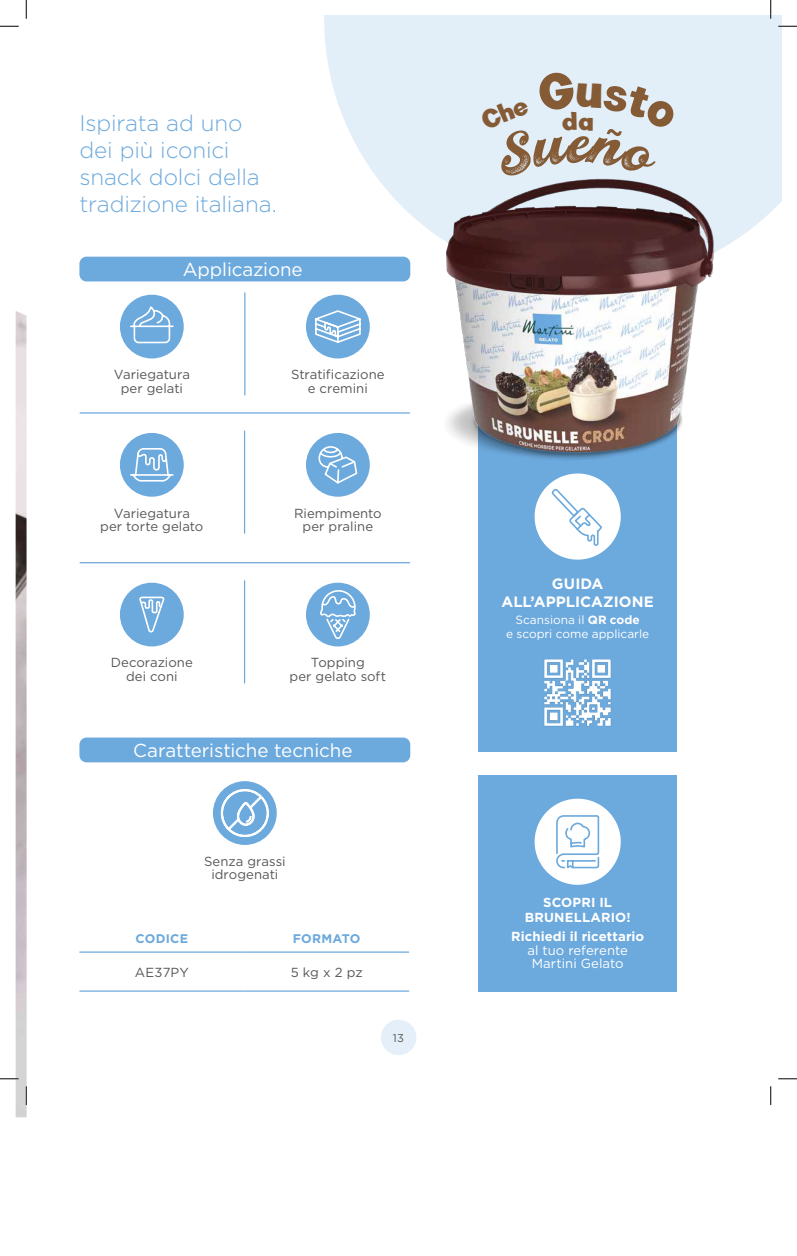
<style>
.page{position:relative;width:797px;height:1256px;background:#fff}
.page>*{position:absolute;margin:0;border:0;box-sizing:border-box;transform-origin:0 0}
.t1{font:300 22.5px/27px "Gotham HTF";letter-spacing:-.01em;color:#6ca9dd}
.t2{font:18.75px "Gotham HTF";letter-spacing:-.005em;color:#fff}
.t3{font:700 15px/18px "Gotham HTF";letter-spacing:.005em;color:#fff;text-align:center}
.t4{font:13.12px/13.8px "Gotham HTF";letter-spacing:.005em;color:#575756;text-align:center}
.t5{font:700 13.12px/15px "Gotham HTF";letter-spacing:.01em;color:#fff;text-align:center}
.t6{font:13.12px/13.8px "Gotham HTF";color:#fff;text-align:center}
.t7{font:700 12.5px "Gotham HTF";letter-spacing:.02em;color:#6ca9dd}
.t8{font:11.88px/14.2px "Gotham HTF";color:#fff;text-align:center}
.t9{font:11.25px "Gotham HTF";color:#575756}
.s1{font-weight:700}
</style>
<div class="page">
<svg style="left:324px;top:16px;width:457px;height:266px;fill:#e2eef8"></svg>
<hr style="left:79px;top:951px;width:165px;height:2px;background:#6ca9dd">
<hr style="left:244px;top:951px;width:165px;height:2px;background:#6ca9dd">
<hr style="left:79px;top:990px;width:165px;height:2px;background:#6ca9dd">
<hr style="left:244px;top:990px;width:165px;height:2px;background:#6ca9dd">
<hr style="left:80px;top:412px;width:329px;height:2px;background:#6ca9dd">
<hr style="left:80px;top:562px;width:329px;height:1px;background:#6ca9dd">
<div style="left:79px;top:257px;width:331px;height:24px;background:#6ca9dd;border-radius:7px"></div>
<hr style="left:244px;top:293px;width:1px;height:102px;background:#6ca9dd">
<div style="left:120px;top:295px;width:64px;height:63px;background:#6ca9dd;border-radius:50%"></div>
<svg style="left:130px;top:306px;width:44px;height:24px"></svg>
<div style="left:306px;top:295px;width:64px;height:63px;background:#6ca9dd;border-radius:50%"></div>
<svg style="left:311px;top:309px;width:58px;height:35px"></svg>
<div style="left:120px;top:583px;width:64px;height:63px;background:#6ca9dd;border-radius:50%"></div>
<div style="left:306px;top:583px;width:64px;height:63px;background:#6ca9dd;border-radius:50%"></div>
<svg style="left:318px;top:589px;width:38px;height:52px"></svg>
<hr style="left:244px;top:581px;width:1px;height:102px;background:#6ca9dd">
<hr style="left:244px;top:431px;width:1px;height:102px;background:#6ca9dd">
<div style="left:120px;top:433px;width:64px;height:64px;background:#6ca9dd;border-radius:50%"></div>
<svg style="left:129px;top:330px;width:45px;height:662px"></svg>
<div style="left:306px;top:433px;width:64px;height:64px;background:#6ca9dd;border-radius:50%"></div>
<svg style="left:318px;top:446px;width:40px;height:38px"></svg>
<div style="left:79px;top:737px;width:331px;height:25px;background:#6ca9dd;border-radius:7px"></div>
<div style="left:213px;top:781px;width:64px;height:64px;background:#6ca9dd;border-radius:50%"></div>
<svg style="left:221px;top:789px;width:47px;height:48px"></svg>
<img style="left:16px;top:311px;width:11px;height:806px">
<div style="left:381px;top:1020px;width:35px;height:35px;background:#e5eff9;border-radius:50%"></div>
<div style="left:478px;top:365px;width:199px;height:387px;background:#6ca9dd"></div>
<img style="left:544px;top:659px;width:67px;height:68px">
<svg style="left:534px;top:482px;width:87px;height:78px"></svg>
<div style="left:478px;top:775px;width:199px;height:217px;background:#6ca9dd"></div>
<svg style="left:534px;top:798px;width:87px;height:87px"></svg>
<img style="left:391px;top:131px;width:382px;height:351px">
<img style="left:431px;top:165px;width:299px;height:288px">
<svg style="left:0;top:25px;width:19px;height:2px"></svg>
<svg style="left:778px;top:25px;width:19px;height:2px"></svg>
<svg style="left:0;top:1078px;width:19px;height:1px"></svg>
<svg style="left:778px;top:1078px;width:19px;height:1px"></svg>
<svg style="left:25px;top:0;width:2px;height:19px"></svg>
<svg style="left:25px;top:1086px;width:2px;height:19px"></svg>
<svg style="left:770px;top:0;width:1px;height:19px"></svg>
<svg style="left:770px;top:1086px;width:1px;height:19px"></svg>
<div style="left:479px;top:71px;width:198px;height:108px;background:#e2eef8"></div>
<h1 class="t1" style="left:79px;top:111px;width:199px">Ispirata ad uno dei più iconici snack dolci della tradizione italiana.</h1>
<h2 class="t2" style="left:183px;top:263px;width:121px">Applicazione</h2>
<p class="t4" style="left:114px;top:369px;width:78px">Variegatura per gelati</p>
<p class="t4" style="left:291px;top:369px;width:95px">Stratificazione e cremini</p>
<p class="t4" style="left:100px;top:507px;width:105px">Variegatura<br>per torte gelato</p>
<p class="t4" style="left:294px;top:507px;width:89px">Riempimento per praline</p>
<p class="t4" style="left:111px;top:656px;width:84px">Decorazione dei coni</p>
<p class="t4" style="left:289px;top:656px;width:98px">Topping<br>per gelato soft</p>
<h2 class="t2" style="left:133px;top:743px;width:221px">Caratteristiche tecniche</h2>
<p class="t4" style="left:204px;top:855px;width:83px">Senza grassi idrogenati</p>
<p class="t7" style="left:136px;top:931px;width:54px">CODICE</p>
<p class="t7" style="left:293px;top:931px;width:69px">FORMATO</p>
<p class="t4" style="left:135px;top:966px;width:55px">AE37PY</p>
<p class="t4" style="left:291px;top:966px;width:73px">5 kg x 2 pz</p>
<p class="t9" style="left:393px;top:1034px;width:13px">13</p>
<p class="t3" style="left:501px;top:575px;width:154px">GUIDA<br>ALL’APPLICAZIONE</p>
<p class="t8" style="left:506px;top:614px;width:144px">Scansiona il <span class="s1">QR code<br></span>e scopri come applicarle</p>
<p class="t5" style="left:524px;top:894px;width:107px">SCOPRI IL<br>BRUNELLARIO!</p>
<p class="t5" style="left:511px;top:928px;width:134px">Richiedi il ricettario</p>
<p class="t6" style="left:527px;top:944px;width:102px">al tuo referente<br>Martini Gelato</p>
</div>
